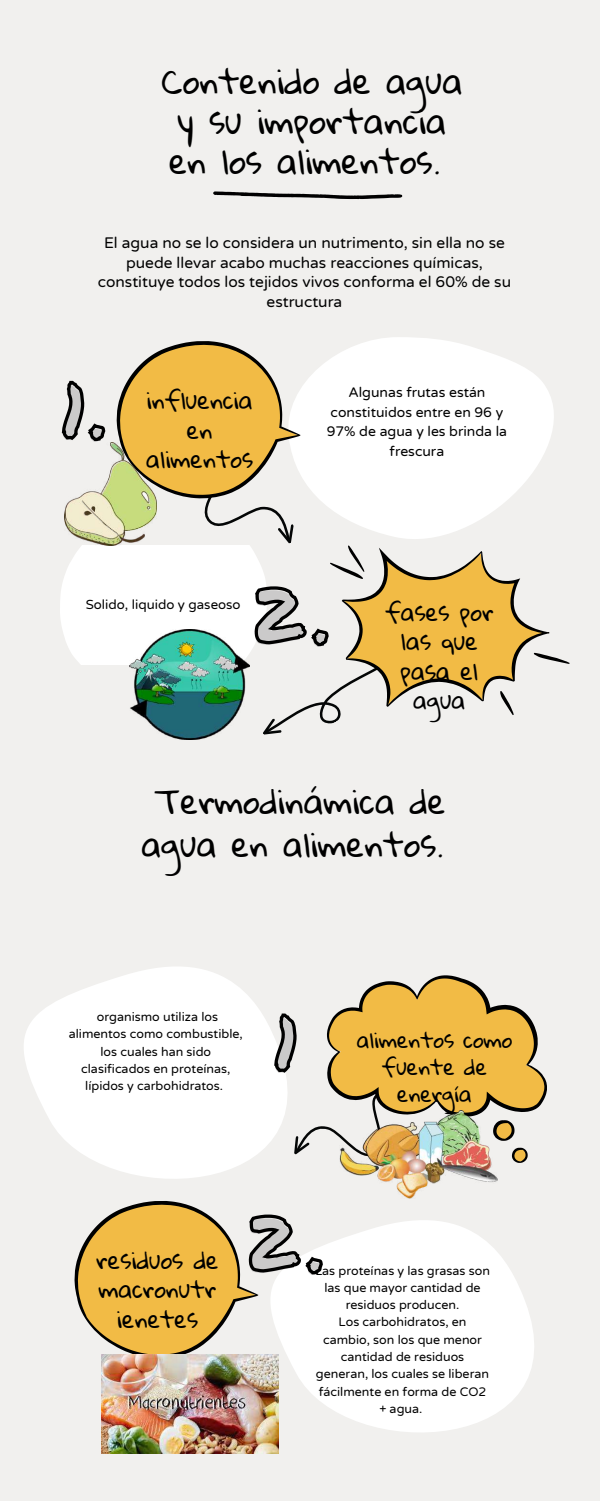
<style>
.page{position:relative;width:600px;height:1501px;background:#fff}
.page>*{position:absolute;margin:0;border:0;box-sizing:border-box;transform-origin:0 0}
.t1{font:75px "Permanent Marker";color:#cbcaca}
.t2{font:33.6px/40.2px "Gloria Hallelujah";color:#000}
.t3{font:33px/42.8px "Gloria Hallelujah";color:#000;text-align:center}
.t4{font:23px/29.2px "Gloria Hallelujah";color:#000;text-align:center}
.t5{font:21px/27px "Gloria Hallelujah";color:#000;text-align:center}
.t6{font:15.5px/19.5px "Varela Round";color:#000;text-align:center}
.t7{font:14px/19.5px "Varela Round";color:#000;text-align:center}
.t8{font:13.2px "Varela Round";color:#000}
.t9{font:12.5px/17.2px "Varela Round";color:#000;text-align:center}
</style>
<div class="page">
<div style="left:0;top:0;width:600px;height:1500px;background:#f1f0ee"></div>
<svg style="left:213px;top:191px;width:190px;height:8px"></svg>
<svg style="left:24px;top:967px;width:194px;height:176px;fill:#fff"></svg>
<img style="left:101px;top:1429px;width:177px;height:24px">
<svg style="left:60px;top:337px;width:510px;height:403px"></svg>
<svg style="left:69px;top:975px;width:478px;height:454px"></svg>
<h2 class="t2" style="left:162px;top:62px;width:303px">Contenido de agua y su importancia en los alimentos.</h2>
<p class="t6" style="left:98px;top:233px;width:415px">El agua no se lo considera un nutrimento, sin ella no se puede llevar acabo muchas reacciones químicas, constituye todos los tejidos vivos conforma el 60% de su estructura</p>
<h1 class="t1" style="left:61px;top:356px;width:49px">1.</h1>
<h3 class="t4" style="left:146px;top:387px;width:108px">influencia en alimentos</h3>
<p class="t7" style="left:327px;top:383px;width:182px">Algunas frutas están constituidos entre en 96 y<br>97% de agua y les brinda la frescura</p>
<p class="t8" style="left:86px;top:597px;width:156px">Solido, liquido y gaseoso</p>
<h1 class="t1" style="left:251px;top:561px;width:83px">2.</h1>
<h3 class="t4" style="left:385px;top:598px;width:110px">fases por las que pasa el agua</h3>
<h3 class="t3" style="left:142px;top:781px;width:306px">Termodinámica de agua en alimentos.</h3>
<p class="t9" style="left:69px;top:1008px;width:175px">organismo utiliza los alimentos como combustible, los cuales han sido clasificados en proteínas, lípidos y carbohidratos.</p>
<h1 class="t1" style="left:273px;top:988px;width:26px">1</h1>
<h3 class="t5" style="left:357px;top:1027px;width:157px">alimentos como fuente de energía</h3>
<h3 class="t4" style="left:96px;top:1246px;width:124px">residuos de macronutr ienetes</h3>
<h1 class="t1" style="left:245px;top:1189px;width:83px">2.</h1>
<p class="t9" style="left:315px;top:1261px;width:177px">Las proteínas y las grasas son las que mayor cantidad de residuos producen.<br>Los carbohidratos, en cambio, son los que menor cantidad de residuos generan, los cuales se liberan fácilmente en forma de CO2 + agua.</p>
</div>
